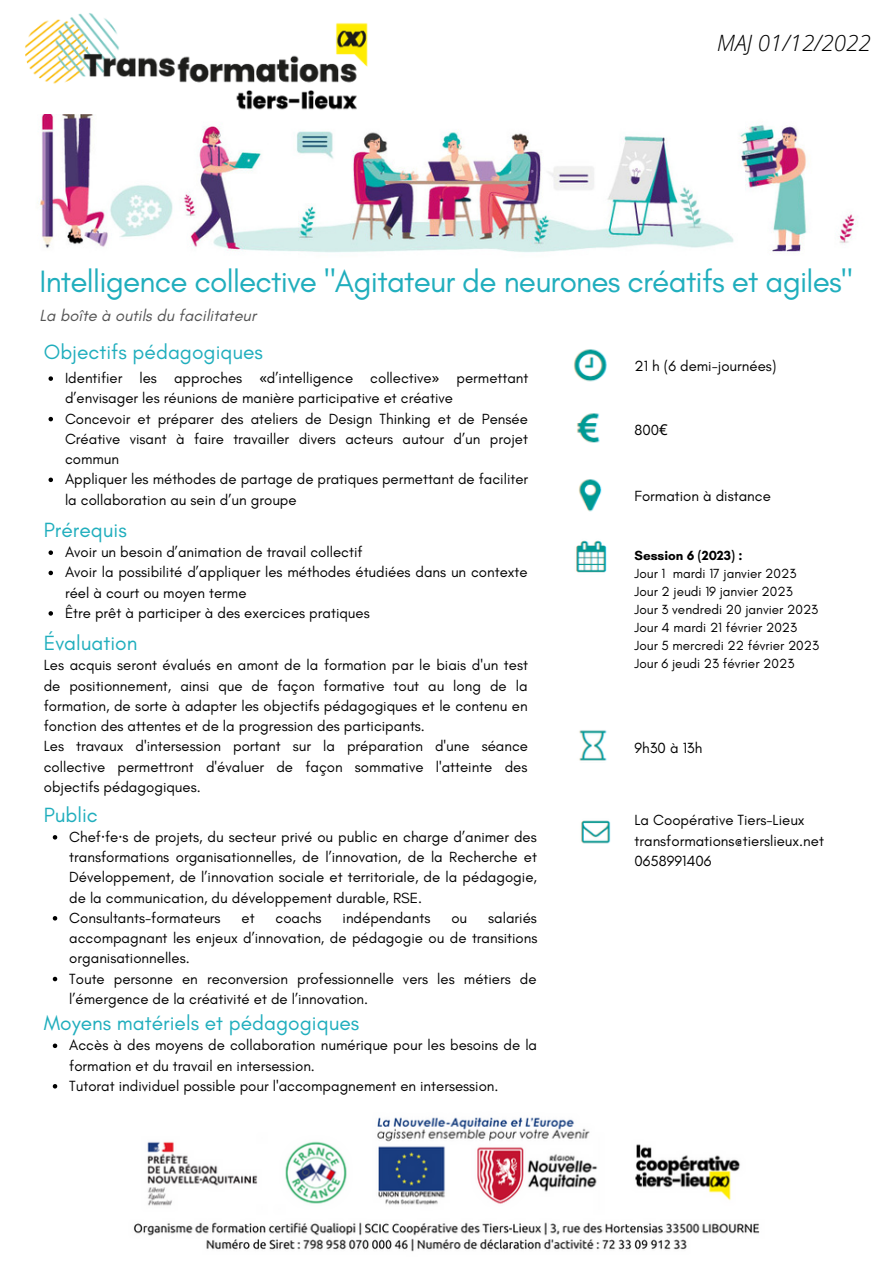
<style>
.page{position:relative;width:893px;height:1264px;background:#fff}
.page>*{position:absolute;margin:0;border:0;box-sizing:border-box;transform-origin:0 0}
.t1{font:31.5px "Glacial Indifference";letter-spacing:-.025em;color:#20aebd}
.t2{font:italic 300 22.5px "Open Sans";color:#000}
.t3{font:21px "Glacial Indifference";color:#20aebd}
.t4{font:italic 16.5px "Glacial Indifference";color:#545454}
.t5{font:15px/20.2px "Glacial Indifference";color:#000}
.t6{font:13.5px/18px "Glacial Indifference";color:#000}
.t7{font:700 13.5px "Glacial Indifference";color:#000}
.s1{font-family:"Noto Sans"}
</style>
<div class="page">
<img style="left:25px;top:13px;width:343px;height:97px">
<img style="left:37px;top:114px;width:819px;height:139px">
<img style="left:581px;top:820px;width:30px;height:24px">
<img style="left:575px;top:540px;width:32px;height:33px">
<img style="left:579px;top:730px;width:28px;height:31px">
<img style="left:576px;top:413px;width:24px;height:30px">
<img style="left:578px;top:479px;width:24px;height:33px">
<img style="left:573px;top:349px;width:34px;height:33px">
<img style="left:133px;top:1117px;width:627px;height:135px">
<svg style="left:53px;top:835px;width:4px;height:4px"></svg>
<svg style="left:53px;top:916px;width:4px;height:4px"></svg>
<svg style="left:53px;top:976px;width:4px;height:5px"></svg>
<svg style="left:48px;top:376px;width:5px;height:5px"></svg>
<svg style="left:48px;top:417px;width:5px;height:4px"></svg>
<svg style="left:48px;top:477px;width:5px;height:5px"></svg>
<svg style="left:48px;top:550px;width:5px;height:5px"></svg>
<svg style="left:48px;top:570px;width:5px;height:5px"></svg>
<svg style="left:48px;top:611px;width:5px;height:4px"></svg>
<svg style="left:53px;top:1043px;width:4px;height:5px"></svg>
<svg style="left:53px;top:1084px;width:4px;height:4px"></svg>
<h2 class="t2" style="left:717px;top:27px;width:155px">MAJ 01/12/2022</h2>
<h1 class="t1" style="left:40px;top:262px;width:814px">Intelligence collective "Agitateur de neurones créatifs et agiles"</h1>
<p class="t4" style="left:40px;top:305px;width:218px">La boîte à outils du facilitateur</p>
<h3 class="t3" style="left:44px;top:339px;width:221px">Objectifs pédagogiques</h3>
<p class="t5" style="left:65px;top:368px;width:465px">Identifier les approches <span class="s1">«</span>d’intelligence collective<span class="s1">»</span> permettant d’envisager les réunions de manière participative et créative<br>Concevoir et préparer des ateliers de Design Thinking et de Pensée Créative visant à faire travailler divers acteurs autour d’un projet commun<br>Appliquer les méthodes de partage de pratiques permettant de faciliter la collaboration au sein d’un groupe</p>
<h3 class="t3" style="left:44px;top:517px;width:84px">Prérequis</h3>
<p class="t5" style="left:65px;top:542px;width:464px">Avoir un besoin d’animation de travail collectif<br>Avoir la possibilité d’appliquer les méthodes étudiées dans un contexte réel à court ou moyen terme<br>Être prêt à participer à des exercices pratiques</p>
<h3 class="t3" style="left:44px;top:630px;width:95px">Évaluation</h3>
<p class="t5" style="left:44px;top:655px;width:486px">Les acquis seront évalués en amont de la formation par le biais d'un test de positionnement, ainsi que de façon formative tout au long de la formation, de sorte à adapter les objectifs pédagogiques et le contenu en fonction des attentes et de la progression des participants.<br>Les travaux d'intersession portant sur la préparation d'une séance collective permettront d'évaluer de façon sommative l'atteinte des objectifs pédagogiques.</p>
<h3 class="t3" style="left:44px;top:801px;width:56px">Public</h3>
<p class="t5" style="left:69px;top:826px;width:469px">Chef<span class="s1">·</span>fe<span class="s1">·</span>s de projets, du secteur privé ou public en charge d’animer des transformations organisationnelles, de l’innovation, de la Recherche et Développement, de l’innovation sociale et territoriale, de la pédagogie, de la communication, du développement durable, RSE.<br>Consultants-formateurs</p>
<p class="t5" style="left:69px;top:907px;width:469px;text-indent:419px">salariés accompagnant les enjeux d’innovation, de pédagogie ou de transitions organisationnelles.<br>Toute personne en reconversion professionnelle vers les métiers de l’émergence de la créativité et de l’innovation.</p>
<p class="t5" style="left:241px;top:907px;width:15px">et</p>
<p class="t5" style="left:275px;top:907px;width:48px">coachs</p>
<p class="t5" style="left:342px;top:907px;width:89px">indépendants</p>
<p class="t5" style="left:451px;top:907px;width:17px">ou</p>
<h3 class="t3" style="left:44px;top:1010px;width:317px">Moyens matériels et pédagogiques</h3>
<p class="t5" style="left:69px;top:1034px;width:469px">Accès à des moyens de collaboration numérique pour les besoins de la formation et du travail en intersession.<br>Tutorat individuel possible pour l'accompagnement en intersession.</p>
<p class="t5" style="left:634px;top:355px;width:143px">21 h (6 demi-journées)</p>
<p class="t5" style="left:634px;top:420px;width:35px">800<span class="s1">€</span></p>
<p class="t5" style="left:634px;top:485px;width:138px">Formation à distance</p>
<p class="t7" style="left:634px;top:547px;width:110px">Session 6 (2023) :</p>
<p class="t6" style="left:634px;top:564px;width:186px">Jour 1 mardi 17 janvier 2023<br>Jour 2 jeudi 19 janvier 2023<br>Jour 3 vendredi 20 janvier 2023<br>Jour 4 mardi 21 février 2023<br>Jour 5 mercredi 22 février 2023<br>Jour 6 jeudi 23 février 2023</p>
<p class="t5" style="left:634px;top:737px;width:69px">9h30 à 13h</p>
<p class="t5" style="left:634px;top:810px;width:191px">La Coopérative Tiers-Lieux transformations@tierslieux.net<br>0658991406</p>
</div>
